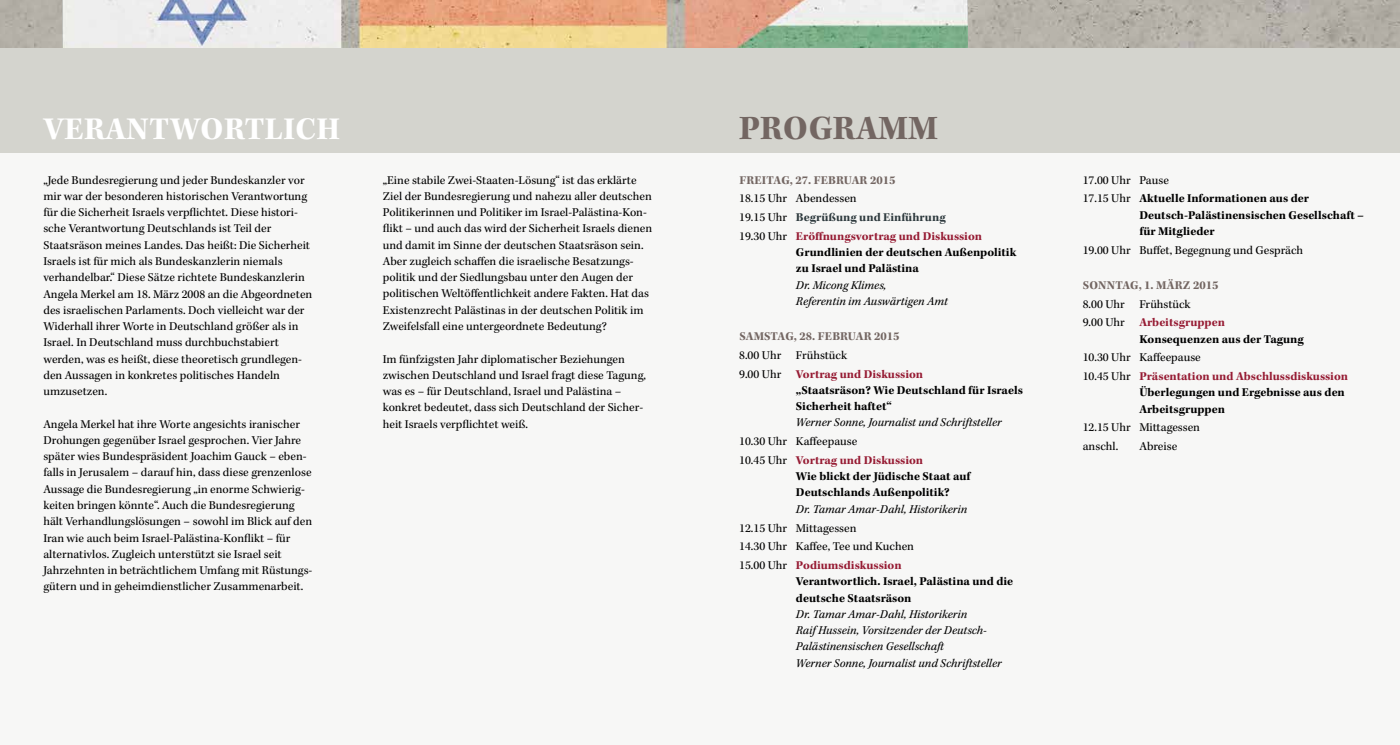
<style>
.page{position:relative;width:1400px;height:745px;background:#fff}
.page>*{position:absolute;margin:0;border:0;box-sizing:border-box;transform-origin:0 0}
.t1{font:700 35px "Kepler Std";color:#736662}
.t2{font:700 32.5px "Kepler Std";letter-spacing:.015em;color:#fff}
.t3{font:12.25px/16.2px "Kepler Std";color:#000}
.t4{font:700 12.25px/16.2px "Kepler Std";color:#000}
.t5{font:italic 12.25px/16.2px "Kepler Std";color:#000}
.t6{font:700 12.25px "Kepler Std";letter-spacing:.005em;color:#736662}
.t7{font:700 12.25px/18.8px "Kepler Std";color:#961b33}
.s1{font-weight:700;color:#2d393d}
.s2{font-weight:700;color:#961b33}
.s3{font-weight:400}
.s4{font-weight:400;color:#000}
</style>
<div class="page">
<img style="left:0;top:0;width:1400px;height:48px">
<div style="left:0;top:139px;width:1400px;height:605px;background:#f7f7f6"></div>
<img style="left:62px;top:0;width:905px;height:48px">
<div style="left:0;top:48px;width:1400px;height:104px;background:#d4d4ce"></div>
<h2 class="t2" style="left:44px;top:110px;width:298px">VERANTWORTLICH</h2>
<h1 class="t1" style="left:739px;top:108px;width:200px">PROGRAMM</h1>
<p class="t3" style="left:43px;top:172px;width:270px">„Jede Bundesregierung und jeder Bundeskanzler vor mir war der besonderen historischen Verantwortung für die Sicherheit Israels verpflichtet. Diese histori&shy;sche Verantwortung Deutschlands ist Teil der Staatsräson meines Landes. Das heißt: Die Sicherheit Israels ist für mich als Bundeskanzlerin niemals verhandelbar.“ Diese Sätze richtete Bundeskanzlerin Angela Merkel am 18. März 2008 an die Abgeordneten des israelischen Parlaments. Doch vielleicht war der Widerhall ihrer Worte in Deutschland größer als in Israel. In Deutschland muss durchbuchstabiert werden, was es heißt, diese theoretisch grundlegen&shy;den Aussagen in konkretes politisches Handeln umzusetzen.</p>
<p class="t3" style="left:43px;top:416px;width:270px">Angela Merkel hat ihre Worte angesichts iranischer Drohungen gegenüber Israel gesprochen. Vier Jahre später wies Bundespräsident Joachim Gauck – eben&shy;falls in Jerusalem – darauf hin, dass diese grenzenlose Aussage die Bundesregierung „in enorme Schwierig&shy;keiten bringen könnte“. Auch die Bundesregierung hält Verhandlungslösungen – sowohl im Blick auf den Iran wie auch beim Israel-Palästina-Konflikt – für alternativlos. Zugleich unterstützt sie Israel seit Jahrzehnten in beträchtlichem Umfang mit Rüstungs&shy;gütern und in geheimdienstlicher Zusammenarbeit.</p>
<p class="t3" style="left:383px;top:172px;width:271px">„Eine stabile Zwei-Staaten-Lösung“ ist das erklärte Ziel der Bundesregierung und nahezu aller deutschen Politikerinnen und Politiker im Israel-Palästina-Kon&shy;flikt – und auch das wird der Sicherheit Israels dienen und damit im Sinne der deutschen Staatsräson sein.<br>Aber zugleich schaffen die israelische Besatzungs&shy;politik und der Siedlungsbau unter den Augen der politischen Weltöffentlichkeit andere Fakten. Hat das Existenzrecht Palästinas in der deutschen Politik im Zweifelsfall eine untergeordnete Bedeutung?</p>
<p class="t3" style="left:383px;top:351px;width:265px">Im fünfzigsten Jahr diplomatischer Beziehungen zwischen Deutschland und Israel fragt diese Tagung, was es – für Deutschland, Israel und Palästina – konkret bedeutet, dass sich Deutschland der Sicher&shy;heit Israels verpflichtet weiß.</p>
<p class="t6" style="left:739px;top:173px;width:158px">FREITAG, 27. FEBRUAR 2015</p>
<p class="t3" style="left:739px;top:189px;width:244px;line-height:18.8px">18.15 Uhr Abendessen<br>19.15 Uhr <span class="s1">Begrüßung und Einführung<br></span>19.30 Uhr <span class="s2">Eröffnungsvortrag und Diskussion</span></p>
<p class="t4" style="left:796px;top:244px;width:222px">Grundlinien der deutschen Außenpolitik zu Israel und Palästina</p>
<p class="t5" style="left:796px;top:277px;width:153px">Dr. Micong Klimes,<br>Referentin im Auswärtigen Amt</p>
<p class="t6" style="left:739px;top:329px;width:162px">SAMSTAG, 28. FEBRUAR 2015</p>
<p class="t3" style="left:739px;top:346px;width:185px;line-height:18.8px">8.00 Uhr Frühstück<br>9.00 Uhr <span class="s2">Vortrag und Diskussion</span></p>
<p class="t4" style="left:796px;top:382px;width:228px">„Staatsräson? Wie Deutschland für Israels<br>Sicherheit haftet“</p>
<p class="t5" style="left:796px;top:414px;width:207px">Werner Sonne, Journalist und Schriftsteller</p>
<p class="t3" style="left:739px;top:432px;width:185px;line-height:18.8px">10.30 Uhr Kaffeepause<br>10.45 Uhr <span class="s2">Vortrag und Diskussion</span></p>
<p class="t4" style="left:796px;top:468px;width:176px">Wie blickt der Jüdische Staat auf<br>Deutschlands Außenpolitik?</p>
<p class="t5" style="left:796px;top:501px;width:173px">Dr. Tamar Amar-Dahl, Historikerin</p>
<p class="t3" style="left:739px;top:518px;width:176px;line-height:18.8px">12.15 Uhr Mittagessen<br>14.30 Uhr Kaffee, Tee und Kuchen<br>15.00 Uhr <span class="s2">Podiumsdiskussion</span></p>
<p class="t4" style="left:796px;top:573px;width:219px">Verantwortlich. Israel, Palästina und die deutsche Staatsräson</p>
<p class="t5" style="left:796px;top:606px;width:207px">Dr. Tamar Amar-Dahl, Historikerin<br>Raif Hussein, Vorsitzender der Deutsch-Palästinensischen Gesellschaft<br>Werner Sonne, Journalist und Schriftsteller</p>
<p class="t4" style="left:1082px;top:171px;width:228px;line-height:18.8px"><span class="s3">17.00 Uhr Pause<br>17.15 Uhr</span> Aktuelle Informationen aus der</p>
<p class="t4" style="left:1139px;top:207px;width:226px">Deutsch-Palästinensischen Gesellschaft – für Mitglieder</p>
<p class="t3" style="left:1082px;top:242px;width:222px">19.00 Uhr Buffet, Begegnung und Gespräch</p>
<p class="t6" style="left:1083px;top:278px;width:137px">SONNTAG, 1. MÄRZ 2015</p>
<p class="t3" style="left:1082px;top:294px;width:144px;line-height:18.8px">8.00 Uhr Frühstück<br>9.00 Uhr <span class="s2">Arbeitsgruppen</span></p>
<p class="t4" style="left:1139px;top:331px;width:166px">Konsequenzen aus der Tagung</p>
<p class="t7" style="left:1082px;top:348px;width:267px"><span class="s4">10.30 Uhr Kaffeepause<br>10.45 Uhr</span> Präsentation und Abschlussdiskussion</p>
<p class="t4" style="left:1139px;top:384px;width:207px">Überlegungen und Ergebnisse aus den<br>Arbeitsgruppen</p>
<p class="t3" style="left:1082px;top:418px;width:119px;line-height:18.8px">12.15 Uhr Mittagessen anschl.</p>
<p class="t3" style="left:1139px;top:438px;width:39px">Abreise</p>
</div>
